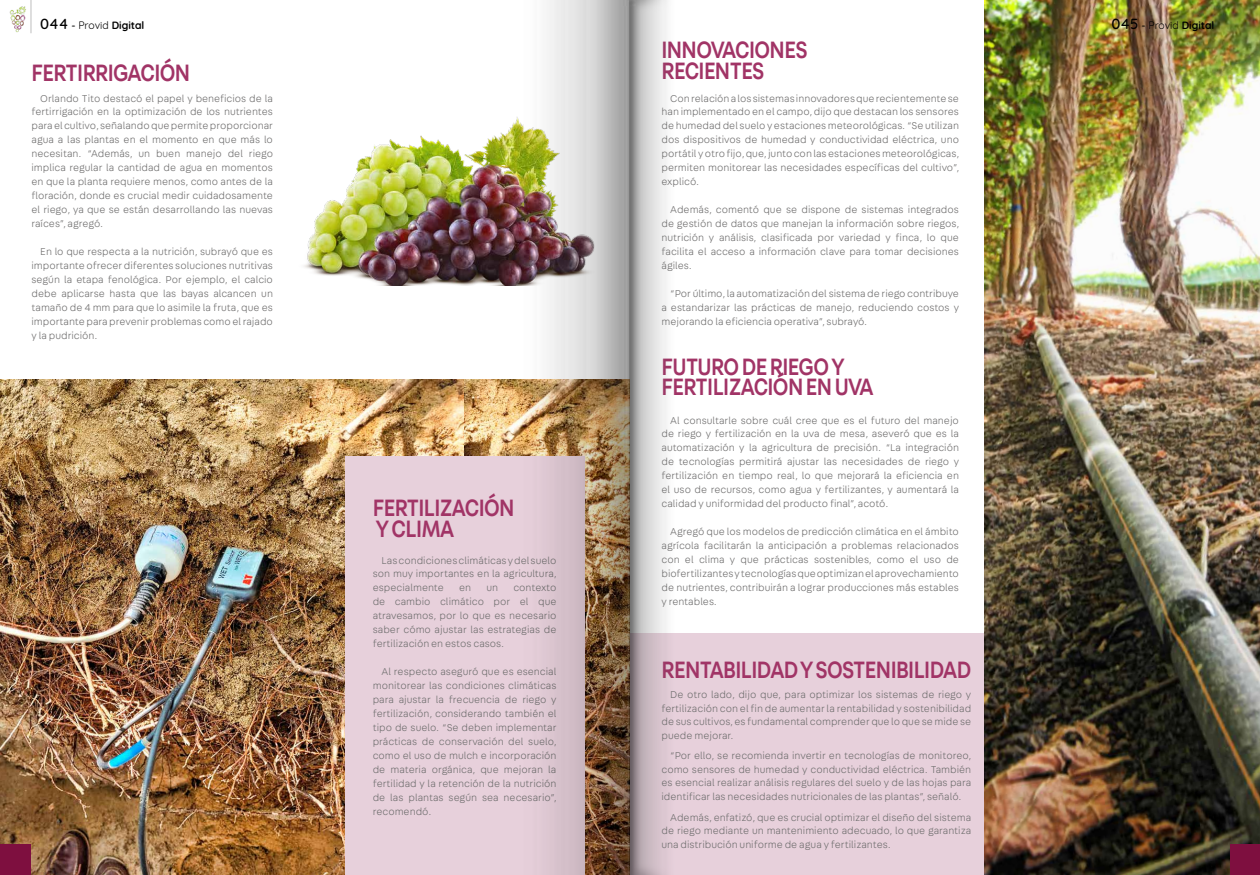
<style>
.page{position:relative;width:1260px;height:875px;background:#fff}
.page>*{position:absolute;margin:0;border:0;box-sizing:border-box;transform-origin:0 0}
.t1{font:500 25.2px/21px "Fabriga";letter-spacing:-.03em;color:#a13466;scale:.83 1}
.t2{font:300 10.5px/14px "Fabriga";color:#706f6f;text-align:justify}
.t3{font:700 10.5px "Quicksand";color:#000}
.s1{font-weight:500;font-size:14.88px}
.s2{font-weight:500}
.s3{font-weight:400}
</style>
<div class="page">
<img style="left:9px;top:6px;width:17px;height:26px">
<hr style="left:31px;top:0;width:1px;height:33px;background:#706f6f">
<img style="left:304px;top:135px;width:164px;height:150px">
<img style="left:0;top:380px;width:465px;height:495px">
<div style="left:630px;top:634px;width:630px;height:241px;background:#e7d0db"></div>
<img style="left:984px;top:0;width:276px;height:875px">
<div style="left:345px;top:457px;width:239px;height:418px;background:#e7d0db"></div>
<div style="left:0;top:845px;width:31px;height:30px;background:#7e0f3f"></div>
<div style="left:1230px;top:845px;width:30px;height:30px;background:#7e0f3f"></div>
<img style="left:468px;top:0;width:286px;height:875px">
<p class="t3" style="left:40px;top:16px;width:106px"><span class="s1">044</span> <span class="s2">-</span> <span class="s3">Provid</span> Digital</p>
<p class="t3" style="left:1111px;top:16px;width:105px"><span class="s1">045</span> <span class="s2">-</span> <span class="s3">Provid</span> Digital</p>
<h1 class="t1" style="left:32px;top:60px;width:193px">FERTIRRIGACIÓN</h1>
<p class="t2" style="left:32px;top:91px;width:243px;text-indent:9px">Orlando Tito destacó el papel y beneficios de la fertirrigación en la optimización de los nutrientes para el cultivo, señalando que permite proporcionar agua a las plantas en el momento en que más lo necesitan. “Además, un buen manejo del riego implica regular la cantidad de agua en momentos en que la planta requiere menos, como antes de la floración, donde es crucial medir cuidadosamente el riego, ya que se están desarrollando las nuevas raíces”, agregó.</p>
<p class="t2" style="left:32px;top:245px;width:243px;text-indent:9px">En lo que respecta a la nutrición, subrayó que es importante ofrecer diferentes soluciones nutritivas según la etapa fenológica. Por ejemplo, el calcio debe aplicarse hasta que las bayas alcancen un tamaño de 4 mm para que lo asimile la fruta, que es importante para prevenir problemas como el rajado y la pudrición.</p>
<h1 class="t1" style="left:373px;top:495px;width:172px">FERTILIZACIÓN<br>Y CLIMA</h1>
<p class="t2" style="left:373px;top:553px;width:185px;text-indent:9px">Las condiciones climáticas y del suelo son muy importantes en la agricultura, especialmente</p>
<p class="t2" style="left:373px;top:581px;width:185px;text-indent:141px">contexto de cambio climático por el que atravesamos, por lo que es necesario saber cómo ajustar las estrategias de fertilización en estos casos.</p>
<p class="t2" style="left:373px;top:665px;width:185px;text-indent:9px">Al respecto aseguró que es esencial monitorear las condiciones climáticas para ajustar la frecuencia de riego y fertilización, considerando también el tipo de suelo. “Se deben implementar prácticas de conservación del suelo, como el uso de mulch e incorporación de materia orgánica, que mejoran la fertilidad y la retención de la nutrición de las plantas según sea necesario”, recomendó.</p>
<p class="t2" style="left:459px;top:581px;width:14px">en</p>
<p class="t2" style="left:486px;top:581px;width:13px">un</p>
<h1 class="t1" style="left:662px;top:38px;width:178px">INNOVACIONES<br>RECIENTES</h1>
<p class="t2" style="left:662px;top:91px;width:299px;text-indent:9px">Con relación a los sistemas innovadores que recientemente se han implementado en el campo, dijo que destacan los sensores de humedad del suelo y estaciones meteorológicas. “Se utilizan dos dispositivos de humedad y conductividad eléctrica, uno portátil y otro fijo, que, junto con las estaciones meteorológicas, permiten monitorear las necesidades específicas del cultivo”, explicó.</p>
<p class="t2" style="left:662px;top:203px;width:299px;text-indent:9px">Además, comentó que se dispone de sistemas integrados de gestión de datos que manejan la información sobre riegos, nutrición y análisis, clasificada por variedad y finca, lo que facilita el acceso a información clave para tomar decisiones ágiles.</p>
<p class="t2" style="left:662px;top:287px;width:299px;text-indent:9px">“Por último, la automatización del sistema de riego contribuye a estandarizar las prácticas de manejo, reduciendo costos y mejorando la eficiencia operativa”, subrayó.</p>
<h1 class="t1" style="left:662px;top:354px;width:257px">FUTURO DE RIEGO Y<br>FERTILIZACIÓN EN UVA</h1>
<p class="t2" style="left:662px;top:413px;width:299px;text-indent:9px">Al consultarle sobre cuál cree que es el futuro del manejo de riego y fertilización en la uva de mesa, aseveró que es la automatización y la agricultura de precisión. “La integración de tecnologías permitirá ajustar las necesidades de riego y fertilización en tiempo real, lo que mejorará la eficiencia en el uso de recursos, como agua y fertilizantes, y aumentará la calidad y uniformidad del producto final”, acotó.</p>
<p class="t2" style="left:662px;top:525px;width:299px;text-indent:9px">Agregó que los modelos de predicción climática en el ámbito agrícola facilitarán la anticipación a problemas relacionados con el clima y que prácticas sostenibles, como el uso de biofertilizantes y tecnologías que optimizan el aprovechamiento de nutrientes, contribuirán a lograr producciones más estables y rentables.</p>
<h1 class="t1" style="left:662px;top:657px;width:375px">RENTABILIDAD Y SOSTENIBILIDAD</h1>
<p class="t2" style="left:662px;top:688px;width:311px;line-height:13.6px;text-indent:9px">De otro lado, dijo que, para optimizar los sistemas de riego y fertilización con el fin de aumentar la rentabilidad y sostenibilidad de sus cultivos, es fundamental comprender que lo que se mide se puede mejorar.</p>
<p class="t2" style="left:662px;top:749px;width:311px;line-height:13.6px;text-indent:9px">“Por ello, se recomienda invertir en tecnologías de monitoreo, como sensores de humedad y conductividad eléctrica. También es esencial realizar análisis regulares del suelo y de las hojas para identificar las necesidades nutricionales de las plantas”, señaló.</p>
<p class="t2" style="left:662px;top:810px;width:311px;line-height:13.6px;text-indent:9px">Además, enfatizó, que es crucial optimizar el diseño del sistema de riego mediante un mantenimiento adecuado, lo que garantiza una distribución uniforme de agua y fertilizantes.</p>
</div>
